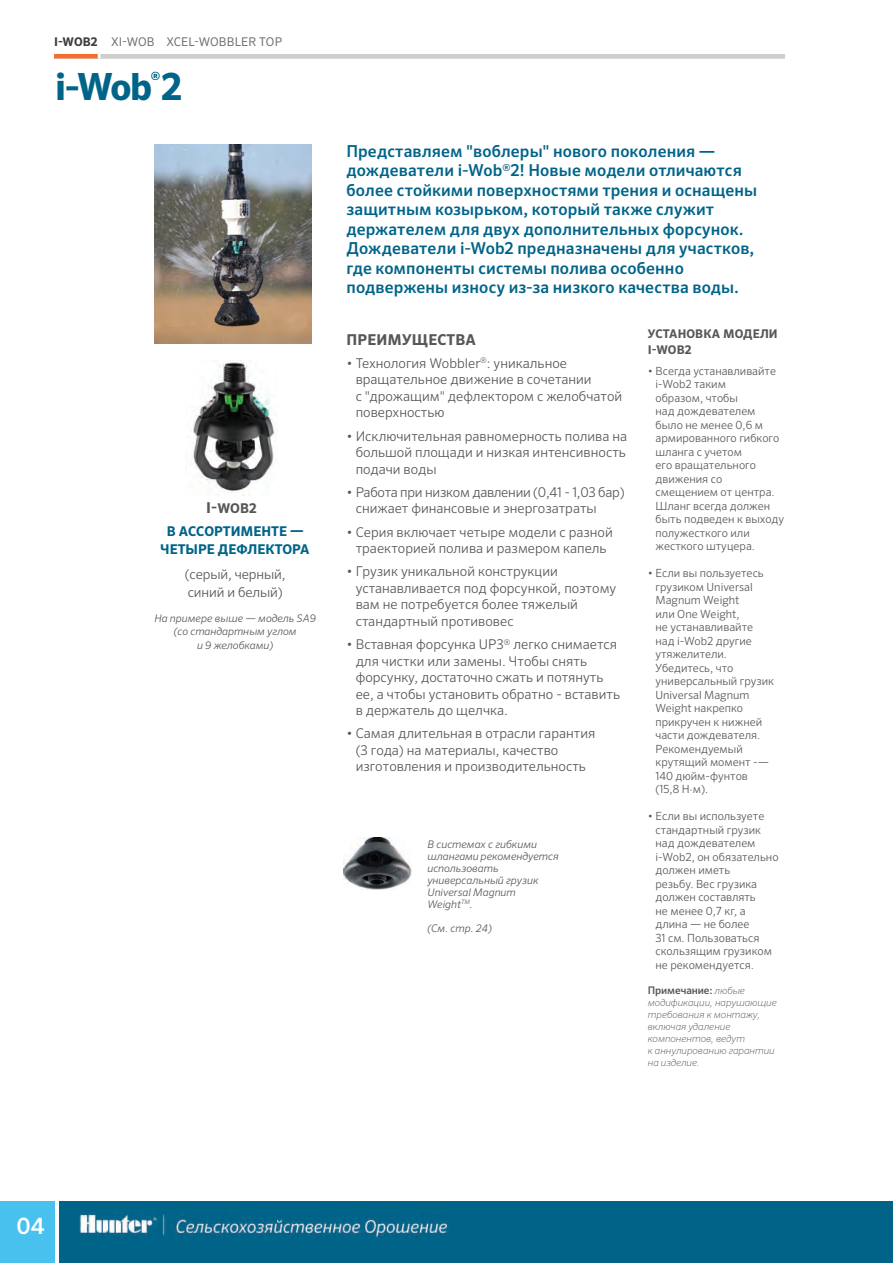
<style>
.page{position:relative;width:893px;height:1263px;background:#fff}
.page>*{position:absolute;margin:0;border:0;box-sizing:border-box;transform-origin:0 0}
.t1{font:700 37.5px "Sero Pro";color:#006489}
.t2{font:500 22.5px "Sero Pro";color:#fff}
.t3{font:500 16.5px/19.5px "Sero Pro";letter-spacing:.005em;color:#006489}
.t4{font:700 15px "Sero Pro";letter-spacing:.01em;color:#565855}
.t5{font:300 13.5px/16.5px "Sero Pro";color:#565855}
.t6{font:700 13.5px/18px "Sero Pro";color:#006489;text-align:center}
.t7{font:700 13.5px "Sero Pro";color:#565855}
.t8{font:12px "Sero Pro";letter-spacing:.01em;color:#6c6d70}
.t9{font:700 12px/16.5px "Sero Pro";letter-spacing:.01em;color:#565855}
.t10{font:700 11.4px "Sero Pro";color:#006489}
.t11{font:300 11.25px/13.5px "Sero Pro";color:#565855}
.t12{font:italic 300 10.5px/12px "Sero Pro";color:#565855;text-align:center}
.t13{font:500 10.5px "Sero Pro";letter-spacing:-.01em;color:#565855}
.t14{font:italic 200 9.75px/12px "Sero Pro";color:#565855}
.s1{font-weight:700;color:#3e3e3f}
.s2{font-size:15px}
.s3{font-weight:200;font-style:italic;font-size:9.75px}
</style>
<div class="page">
<div style="left:60px;top:1201px;width:833px;height:62px;background:#006489"></div>
<div style="left:0;top:1201px;width:54px;height:62px;background:#48c1ef"></div>
<img style="left:79px;top:1212px;width:369px;height:26px">
<div style="left:54px;top:54px;width:731px;height:5px;background:#d0cecc"></div>
<hr style="left:54px;top:54px;width:44px;height:4px;background:#f36e2d">
<img style="left:154px;top:144px;width:158px;height:200px">
<img style="left:343px;top:838px;width:69px;height:51px">
<img style="left:193px;top:360px;width:82px;height:135px">
<p class="t8" style="left:54px;top:34px;width:230px"><span class="s1">I-WOB2</span> XI-WOB XCEL-WOBBLER TOP</p>
<p class="t10" style="left:151px;top:69px;width:11px">®</p>
<h1 class="t1" style="left:55px;top:64px;width:129px">i-Wob 2</h1>
<p class="t7" style="left:206px;top:500px;width:52px"><span class="s2">I-</span>WOB2</p>
<p class="t6" style="left:161px;top:522px;width:151px">В АССОРТИМЕНТЕ —<br>ЧЕТЫРЕ ДЕФЛЕКТОРА</p>
<p class="t5" style="left:185px;top:565px;width:102px;line-height:18px">(серый, черный, синий и белый)</p>
<p class="t12" style="left:154px;top:611px;width:163px;line-height:13.5px">На примере выше — модель SA9 (со стандартным углом<br>и 9 желобками)</p>
<p class="t3" style="left:346px;top:141px;width:412px">Представляем "воблеры" нового поколения — дождеватели i-Wob<sup>®</sup>2! Новые модели отличаются более стойкими поверхностями трения и оснащены защитным козырьком, который также служит держателем для двух дополнительных форсунок.<br>Дождеватели i-Wob2 предназначены для участков, где компоненты системы полива особенно подвержены износу из-за низкого качества воды.</p>
<p class="t4" style="left:347px;top:330px;width:131px">ПРЕИМУЩЕСТВА</p>
<p class="t5" style="left:356px;top:355px;width:268px;text-indent:-9px">• Технология Wobbler<sup>®</sup>: уникальное вращательное движение в сочетании<br>с "дрожащим" дефлектором с желобчатой поверхностью</p>
<p class="t5" style="left:356px;top:428px;width:273px;text-align:justify;text-indent:-9px">• Исключительная равномерность полива на большой площади и низкая интенсивность подачи воды</p>
<p class="t5" style="left:356px;top:484px;width:270px;text-indent:-9px">• Работа при низком давлении (0,41 - 1,03 бар) снижает финансовые и энергозатраты</p>
<p class="t5" style="left:346px;top:523px;width:268px;text-align:center">• Серия включает четыре модели с разной траекторией полива и размером капель</p>
<p class="t5" style="left:356px;top:563px;width:262px;text-indent:-9px">• Грузик уникальной конструкции устанавливается под форсункой, поэтому вам не потребуется более тяжелый стандартный противовес</p>
<p class="t5" style="left:356px;top:636px;width:266px;text-indent:-9px">• Вставная форсунка UP3<sup>®</sup> легко снимается для чистки или замены. Чтобы снять форсунку, достаточно сжать и потянуть ее, а чтобы установить обратно - вставить в держатель до щелчка.</p>
<p class="t5" style="left:356px;top:725px;width:241px;text-indent:-9px">• Самая длительная в отрасли гарантия (3 года) на материалы, качество изготовления и производительность</p>
<p class="t9" style="left:648px;top:325px;width:131px">УСТАНОВКА МОДЕЛИ<br>I-WOB2</p>
<p class="t11" style="left:655px;top:364px;width:130px;text-indent:-8px">• Всегда устанавливайте i-Wob2 таким<br>образом, чтобы<br>над дождевателем было не менее 0,6 м армированного гибкого шланга с учетом<br>его вращательного движения со смещением от центра.<br>Шланг всегда должен быть подведен к выходу полужесткого или жесткого штуцера.</p>
<p class="t11" style="left:655px;top:566px;width:120px;text-indent:-8px">• Если вы пользуетесь грузиком Universal<br>Magnum Weight<br>или One Weight,<br>не устанавливайте над i-Wob2 другие утяжелители.<br>Убедитесь, что универсальный грузик<br>Universal Magnum<br>Weight накрепко прикручен к нижней части дождевателя.<br>Рекомендуемый крутящий момент -—<br>140 дюйм-фунтов (15,8 Н·м).</p>
<p class="t11" style="left:655px;top:809px;width:125px;text-indent:-8px">• Если вы используете стандартный грузик над дождевателем i-Wob2, он обязательно должен иметь<br>резьбу. Вес грузика должен составлять<br>не менее 0,7 кг, а длина — не более<br>31 см. Пользоваться скользящим грузиком не рекомендуется.</p>
<p class="t13" style="left:648px;top:984px;width:99px">Примечание: <span class="s3">любые</span></p>
<p class="t14" style="left:648px;top:996px;width:131px">модификации, нарушающие требования к монтажу, включая удаление компонентов, ведут<br>к аннулированию гарантии на изделие.</p>
<p class="t12" style="left:427px;top:838px;width:133px;text-align:left">В системах с гибкими шлангами рекомендуется использовать универсальный грузик<br>Universal Magnum<br>Weight<sup>TM</sup>.</p>
<p class="t12" style="left:427px;top:922px;width:66px">(См. стр. 24)</p>
<h2 class="t2" style="left:16px;top:1212px;width:30px">04</h2>
</div>
